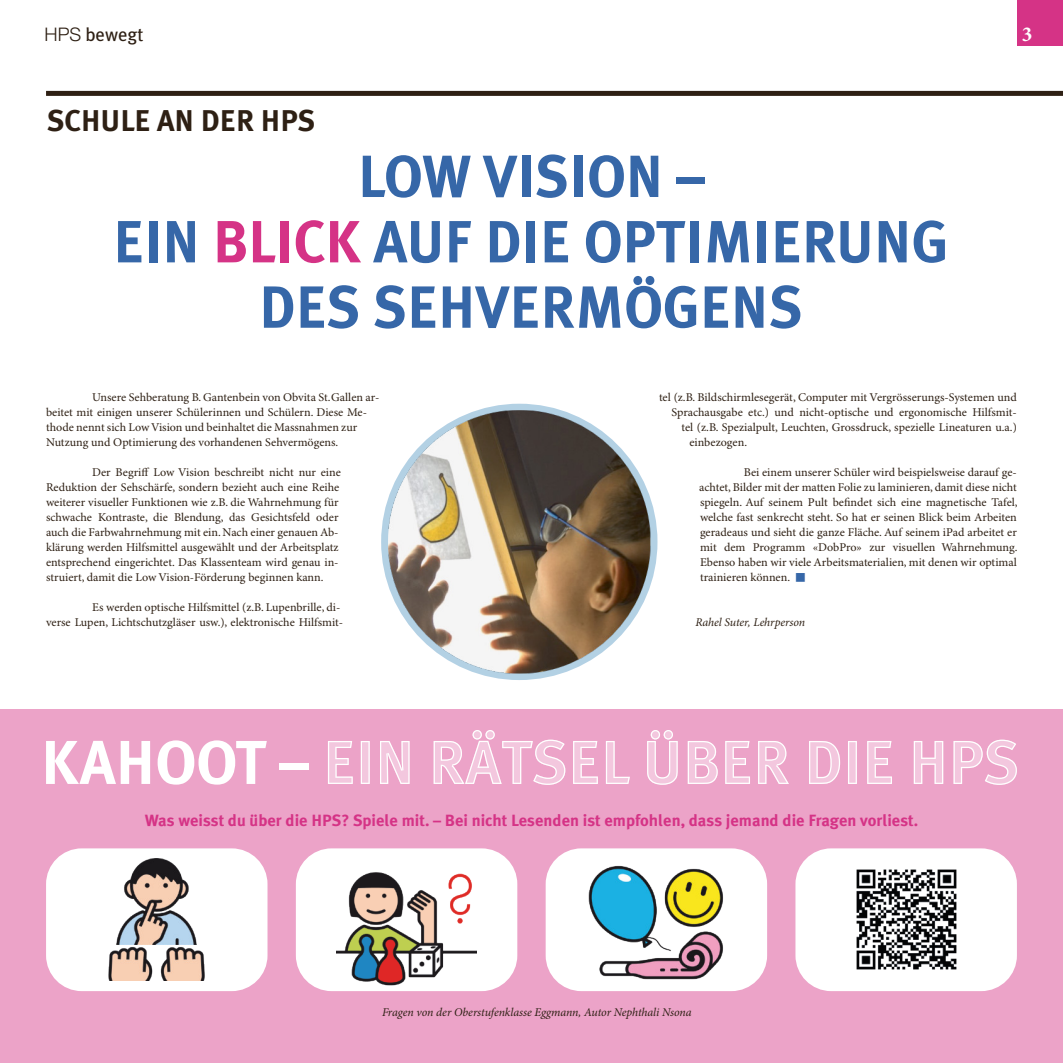
<style>
.page{position:relative;width:1063px;height:1063px;background:#fff}
.page>*{position:absolute;margin:0;border:0;box-sizing:border-box;transform-origin:0 0}
.t1{font:700 61.88px "Meta Plus";color:rgb(255 255 255/.4)}
.t2{font:700 59.38px/65.4px "Meta Plus";color:#3667a8;text-align:center}
.t3{font:700 30px "Meta Plus";color:#2e2014}
.t4{font:700 21.25px "Minion Pro";color:#fff}
.t5{font:18.75px "Meta Plus";color:#2e2014}
.t6{font:700 16.25px "Meta Plus";color:#d53386}
.t7{font:11.88px/15px "Minion Pro";color:#2e2014}
.t8{font:italic 11.88px "Minion Pro";letter-spacing:-.01em;color:#2e2014}
.s1{font-family:"Helvetica Neue LT Std";font-weight:300}
.s2{color:#d53386}
.s3{color:#fff}
</style>
<div class="page">
<div style="left:0;top:709px;width:1063px;height:354px;background:#eca3c8"></div>
<div style="left:1017px;top:0;width:46px;height:46px;background:#d53386"></div>
<div style="left:46px;top:91px;width:1017px;height:5px;background:#2e2014"></div>
<svg style="left:328px;top:730px;width:689px;height:55px"></svg>
<div style="left:381px;top:404px;width:277px;height:276px;background:#0065a7;border-radius:50%;opacity:.3"></div>
<img style="left:388px;top:411px;width:263px;height:262px">
<div style="left:46px;top:848px;width:222px;height:143px;background:#fff;border-radius:36px"></div>
<div style="left:296px;top:848px;width:221px;height:143px;background:#fff;border-radius:36px"></div>
<div style="left:546px;top:848px;width:221px;height:143px;background:#fff;border-radius:36px"></div>
<div style="left:795px;top:848px;width:222px;height:143px;background:#fff;border-radius:36px"></div>
<img style="left:108px;top:859px;width:97px;height:122px">
<img style="left:336px;top:872px;width:141px;height:114px">
<img style="left:588px;top:865px;width:135px;height:115px">
<img style="left:856px;top:869px;width:101px;height:101px">
<h3 class="t5" style="left:45px;top:26px;width:101px"><span class="s1">HPS</span> bewegt</h3>
<h3 class="t4" style="left:1022px;top:26px;width:12px">3</h3>
<h3 class="t3" style="left:47px;top:107px;width:270px">SCHULE AN DER HPS</h3>
<h2 class="t2" style="left:113px;top:147px;width:837px">LOW VISION –<br>EIN <span class="s2">BLICK</span> AUF DIE OPTIMIERUNG<br>DES SEHVERMÖGENS</h2>
<p class="t7" style="left:46px;top:391px;width:335px;text-indent:46px">Unsere Sehberatung B. Gantenbein von Obvita St.Gallen ar&shy;beitet mit einigen unserer Schülerinnen und Schülern. Diese Me&shy;thode nennt sich Low Vision und beinhaltet die Massnahmen zur Nutzung und Optimierung des vorhandenen Sehvermögens.</p>
<p class="t7" style="left:46px;top:466px;width:296px;text-indent:46px">Der Begriff Low Vision beschreibt nicht nur eine Reduktion der Sehschärfe, sondern bezieht auch eine Reihe weiterer visueller Funktionen wie z.B. die Wahrnehmung für schwache Kontraste, die Blendung, das Gesichtsfeld oder auch die Farbwahrnehmung mit ein. Nach einer genauen Ab&shy;klärung werden Hilfsmittel ausgewählt und der Arbeitsplatz entsprechend eingerichtet. Das Klassenteam wird genau in&shy;struiert, damit die Low Vision-Förderung beginnen kann.</p>
<p class="t7" style="left:46px;top:601px;width:299px;text-align:right">Es werden optische Hilfsmittel (z.B. Lupenbrille, di-<br>verse Lupen, Lichtschutzgläser usw.), elektronische Hilfsmit-</p>
<p class="t7" style="left:659px;top:391px;width:359px">tel (z.B. Bildschirmlesegerät, Computer mit Vergrösserungs-Systemen und</p>
<p class="t7" style="left:672px;top:406px;width:347px">Sprachausgabe etc.) und nicht-optische und ergonomische Hilfsmit-</p>
<p class="t7" style="left:681px;top:421px;width:337px">tel (z.B. Spezialpult, Leuchten, Grossdruck, spezielle Lineaturen u.a.)</p>
<p class="t7" style="left:689px;top:436px;width:59px">einbezogen.</p>
<p class="t7" style="left:699px;top:466px;width:320px;text-align:justify;text-indent:45px">Bei einem unserer Schüler wird beispielsweise darauf ge&shy;achtet, Bilder mit der matten Folie zu laminieren, damit diese nicht spiegeln. Auf seinem Pult befindet sich eine magnetische Tafel, welche fast senkrecht steht. So hat er seinen Blick beim Arbeiten geradeaus und sieht die ganze Fläche. Auf seinem iPad arbeitet er mit dem Programm «DobPro» zur visuellen Wahrnehmung.<br>Ebenso haben wir viele Arbeitsmaterialien, mit denen wir optimal trainieren können.</p>
<p class="t8" style="left:695px;top:618px;width:111px">Rahel Suter, Lehrperson</p>
<h1 class="t1" style="left:41px;top:734px;width:980px"><span class="s3">KAHOOT –</span> EIN RÄTSEL ÜBER DIE HPS</h1>
<h3 class="t6" style="left:145px;top:813px;width:775px">Was weisst du über die HPS? Spiele mit. – Bei nicht Lesenden ist empfohlen, dass jemand die Fragen vorliest.</h3>
<p class="t8" style="left:382px;top:1008px;width:311px">Fragen von der Oberstufenklasse Eggmann, Autor Nephthali Nsona</p>
</div>
